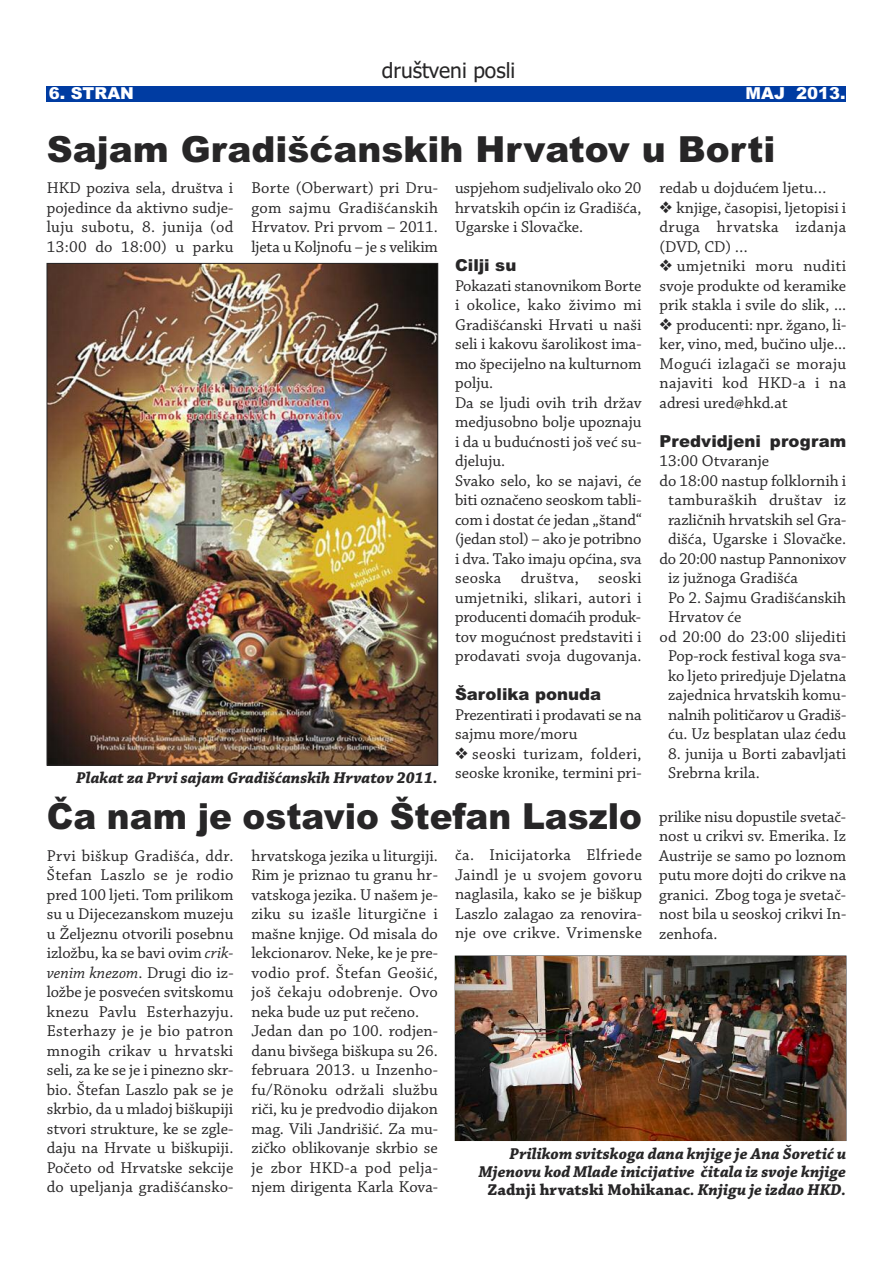
<style>
.page{position:relative;width:893px;height:1263px;background:#fff}
.page>*{position:absolute;margin:0;border:0;box-sizing:border-box;transform-origin:0 0}
.t1{font:900 36px "Arial";color:#272627}
.t2{font:900 36px "Arial";color:#272627;scale:.95 1}
.t3{font:21px "Tahoma";color:#272627}
.t4{font:16.5px/19.5px "Chaparral Pro";color:#272627;text-align:justify}
.t5{font:italic 700 16.5px/18px "Chaparral Pro";color:#272627;text-align:right}
.t6{font:900 16.5px "Arial";color:#272627}
.t7{font:16.5px "Chaparral Pro";letter-spacing:.02em;color:#272627}
.t8{font:900 16.5px "Arial";color:#fff}
.s1{font-style:italic}
.s2{font-style:normal}
</style>
<div class="page">
<div style="left:47px;top:86px;width:799px;height:15px;background:#003ca2"></div>
<img style="left:49px;top:265px;width:387px;height:498px">
<img style="left:455px;top:956px;width:391px;height:184px">
<p class="t3" style="left:382px;top:59px;width:135px">društveni posli</p>
<p class="t8" style="left:49px;top:84px;width:87px">6. STRAN</p>
<p class="t8" style="left:746px;top:84px;width:101px">MAJ 2013.</p>
<h1 class="t1" style="left:47px;top:128px;width:730px">Sajam Gradišćanskih Hrvatov u Borti</h1>
<p class="t4" style="left:455px;top:180px;width:188px">uspjehom sudjelivalo oko 20 hrvatskih općin iz Gradišća, Ugarske i Slovačke.</p>
<p class="t6" style="left:455px;top:256px;width:63px">Cilji su</p>
<p class="t4" style="left:455px;top:277px;width:188px;text-align:left">Pokazati stanovnikom Borte i okolice, kako živimo mi<br>Gradišćanski Hrvati u naši seli i kakovu šarolikost ima&shy;mo špecijelno na kulturnom polju.<br>Da se ljudi ovih trih držav medjusobno bolje upoznaju i da u budućnosti još već su&shy;djeluju.<br>Svako selo, ko se najavi, će biti označeno seoskom tabli&shy;com i dostat će jedan „štand“ (jedan stol) – ako je potribno i dva. Tako imaju općina, sva seoska društva, seoski umjetniki, slikari, autori i producenti domaćih produk&shy;tov mogućnost predstaviti i prodavati svoja dugovanja.</p>
<p class="t6" style="left:455px;top:685px;width:148px">Šarolika ponuda</p>
<p class="t4" style="left:455px;top:706px;width:188px">Prezentirati i prodavati se na sajmu more/moru</p>
<p class="t4" style="left:455px;top:745px;width:188px">❖ seoski turizam, folderi, seoske kronike, termini pri-</p>
<p class="t4" style="left:47px;top:180px;width:188px">HKD poziva sela, društva i pojedince da aktivno sudje&shy;luju subotu, 8. junija (od 13:00 do 18:00) u parku</p>
<p class="t4" style="left:251px;top:180px;width:188px">Borte (Oberwart) pri Dru&shy;gom sajmu Gradišćanskih Hrvatov. Pri prvom – 2011. ljeta u Koljnofu – je s velikim</p>
<p class="t4" style="left:660px;top:180px;width:168px">redab u dojdućem ljetu…</p>
<p class="t4" style="left:660px;top:199px;width:188px">❖ knjige, časopisi, ljetopisi i druga hrvatska izdanja (DVD, CD) …</p>
<p class="t4" style="left:660px;top:258px;width:188px">❖ umjetniki moru nuditi svoje produkte od keramike prik stakla i svile do slik, ...</p>
<p class="t4" style="left:660px;top:316px;width:188px">❖ producenti: npr. žgano, li&shy;ker, vino, med, bučino ulje...<br>Mogući izlagači se moraju najaviti kod HKD-a i na adresi ured@hkd.at</p>
<p class="t6" style="left:660px;top:431px;width:188px">Predvidjeni program</p>
<p class="t4" style="left:660px;top:453px;width:111px">13:00 Otvaranje</p>
<p class="t4" style="left:660px;top:472px;width:188px">do 18:00 nastup folklornih i</p>
<p class="t7" style="left:668px;top:494px;width:180px">tamburaških društav iz</p>
<p class="t4" style="left:668px;top:511px;width:180px">različnih hrvatskih sel Gra-</p>
<p class="t4" style="left:668px;top:531px;width:180px">dišća, Ugarske i Slovačke.</p>
<p class="t4" style="left:660px;top:550px;width:188px">do 20:00 nastup Pannonixov</p>
<p class="t4" style="left:668px;top:570px;width:131px">iz južnoga Gradišća</p>
<p class="t4" style="left:668px;top:589px;width:180px">Po 2. Sajmu Gradišćanskih</p>
<p class="t4" style="left:668px;top:609px;width:75px">Hrvatov će</p>
<p class="t4" style="left:660px;top:628px;width:188px">od 20:00 do 23:00 slijediti</p>
<p class="t4" style="left:668px;top:648px;width:180px">Pop-rock festival koga sva-</p>
<p class="t4" style="left:668px;top:667px;width:180px">ko ljeto priredjuje Djelatna</p>
<p class="t4" style="left:668px;top:687px;width:180px">zajednica hrvatskih komu-</p>
<p class="t4" style="left:668px;top:706px;width:180px">nalnih političarov u Gradiš-</p>
<p class="t4" style="left:668px;top:726px;width:180px">ću. Uz besplatan ulaz ćedu</p>
<p class="t4" style="left:668px;top:745px;width:180px">8. junija u Borti zabavljati</p>
<p class="t5" style="left:76px;top:770px;width:363px">Plakat za Prvi sajam Gradišćanskih Hrvatov 2011.</p>
<p class="t4" style="left:668px;top:765px;width:93px">Srebrna krila.</p>
<h1 class="t2" style="left:47px;top:795px;width:628px">Ča nam je ostavio Štefan Laszlo</h1>
<p class="t4" style="left:47px;top:847px;width:188px">Prvi biškup Gradišća, ddr.<br>Štefan Laszlo se je rodio pred 100 ljeti. Tom prilikom su u Dijecezanskom muzeju u Željeznu otvorili posebnu izložbu, ka se bavi ovim <span class="s1">crik&shy;venim knezom</span>. Drugi dio iz&shy;ložbe je posvećen svitskomu knezu Pavlu Esterhazyju.<br>Esterhazy je je bio patron mnogih crikav u hrvatski seli, za ke se je i pinezno skr&shy;bio. Štefan Laszlo pak se je skrbio, da u mladoj biškupiji stvori strukture, ke se zgle&shy;daju na Hrvate u biškupiji.<br>Početo od Hrvatske sekcije do upeljanja gradišćansko-</p>
<p class="t4" style="left:251px;top:847px;width:188px;text-align:left">hrvatskoga jezika u liturgiji.<br>Rim je priznao tu granu hr&shy;vatskoga jezika. U našem je&shy;ziku su izašle liturgične i mašne knjige. Od misala do lekcionarov. Neke, ke je pre&shy;vodio prof. Štefan Geošić, još čekaju odobrenje. Ovo neka bude uz put rečeno.<br>Jedan dan po 100. rodjen&shy;danu bivšega biškupa su 26. februara 2013. u Inzenho&shy;fu/Rönoku održali službu riči, ku je predvodio dijakon mag. Vili Jandrišić. Za mu&shy;zičko oblikovanje skrbio se je zbor HKD-a pod pelja&shy;njem dirigenta Karla Kova-</p>
<p class="t4" style="left:455px;top:846px;width:189px">ča. Inicijatorka Elfriede Jaindl je u svojem govoru naglasila, kako se je biškup Laszlo zalagao za renovira&shy;nje ove crikve. Vrimenske</p>
<p class="t4" style="left:659px;top:808px;width:189px">prilike nisu dopustile svetač&shy;nost u crikvi sv. Emerika. Iz Austrije se samo po loznom putu more dojti do crikve na granici. Zbog toga je svetač&shy;nost bila u seoskoj crikvi In&shy;zenhofa.</p>
<p class="t5" style="left:479px;top:1146px;width:369px">Prilikom svitskoga dana knjige je Ana Šoretić u<br>Mjenovu kod Mlade inicijative čitala iz svoje knjige<br><span class="s2">Zadnji hrvatski Mohikanac</span>. Knjigu je izdao HKD.</p>
</div>
